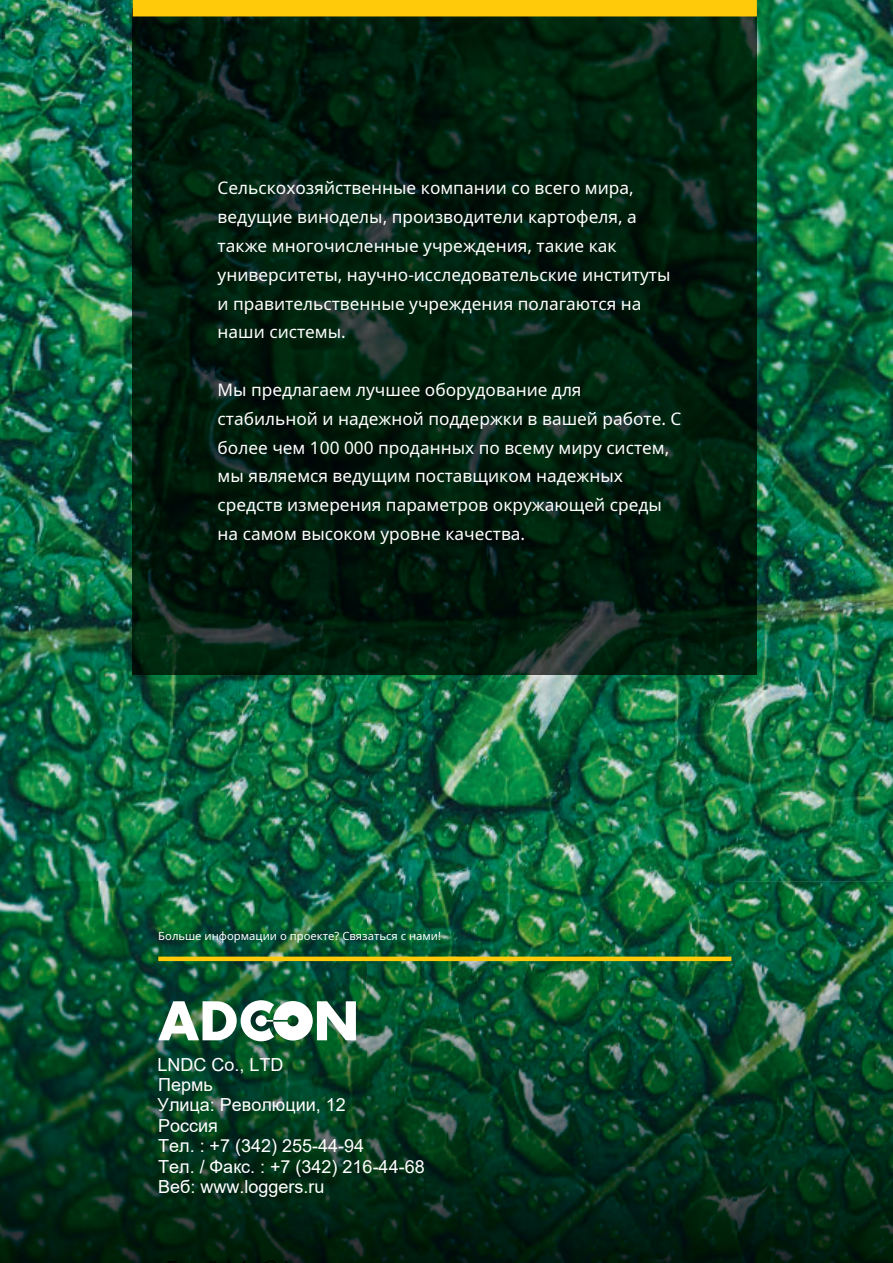
<style>
.page{position:relative;width:893px;height:1263px;background:#fff}
.page>*{position:absolute;margin:0;border:0;box-sizing:border-box;transform-origin:0 0}
.t1{font:18px/20.1px "Arial";color:#fff}
.t2{font:17.25px/28.8px "Noto Sans";color:#fff}
.t3{font:11.25px "Noto Sans";color:#fff}
</style>
<div class="page">
<img style="left:0;top:0;width:893px;height:881px">
<img style="left:0;top:881px;width:893px;height:382px">
<img style="left:133px;top:16px;width:624px;height:659px">
<div style="left:158px;top:956px;width:573px;height:5px;background:#feca0a"></div>
<svg style="left:158px;top:1000px;width:198px;height:41px"></svg>
<div style="left:133px;top:0;width:624px;height:16px;background:#feca0a"></div>
<p class="t2" style="left:218px;top:173px;width:454px">Сельскохозяйственные компании со всего мира, ведущие виноделы, производители картофеля, а также многочисленные учреждения, такие как университеты, научно-исследовательские институты и правительственные учреждения полагаются на наши системы.</p>
<p class="t2" style="left:218px;top:375px;width:465px">Мы предлагаем лучшее оборудование для стабильной и надежной поддержки в вашей работе. С более чем 100 000 проданных по всему миру систем, мы являемся ведущим поставщиком надежных средств измерения параметров окружающей среды на самом высоком уровне качества.</p>
<p class="t3" style="left:158px;top:928px;width:284px">Больше информации о проекте? Связаться с нами!</p>
<p class="t1" style="left:158px;top:1055px;width:127px">LNDC Co., LTD</p>
<p class="t1" style="left:158px;top:1095px;width:190px">Улица: Революции, 12</p>
<p class="t1" style="left:158px;top:1075px;width:56px">Пермь</p>
<p class="t1" style="left:158px;top:1116px;width:268px">Россия<br>Тел. : +7 (342) 255-44-94<br>Тел. / Факс. : +7 (342) 216-44-68<br>Веб: www.loggers.ru</p>
</div>
